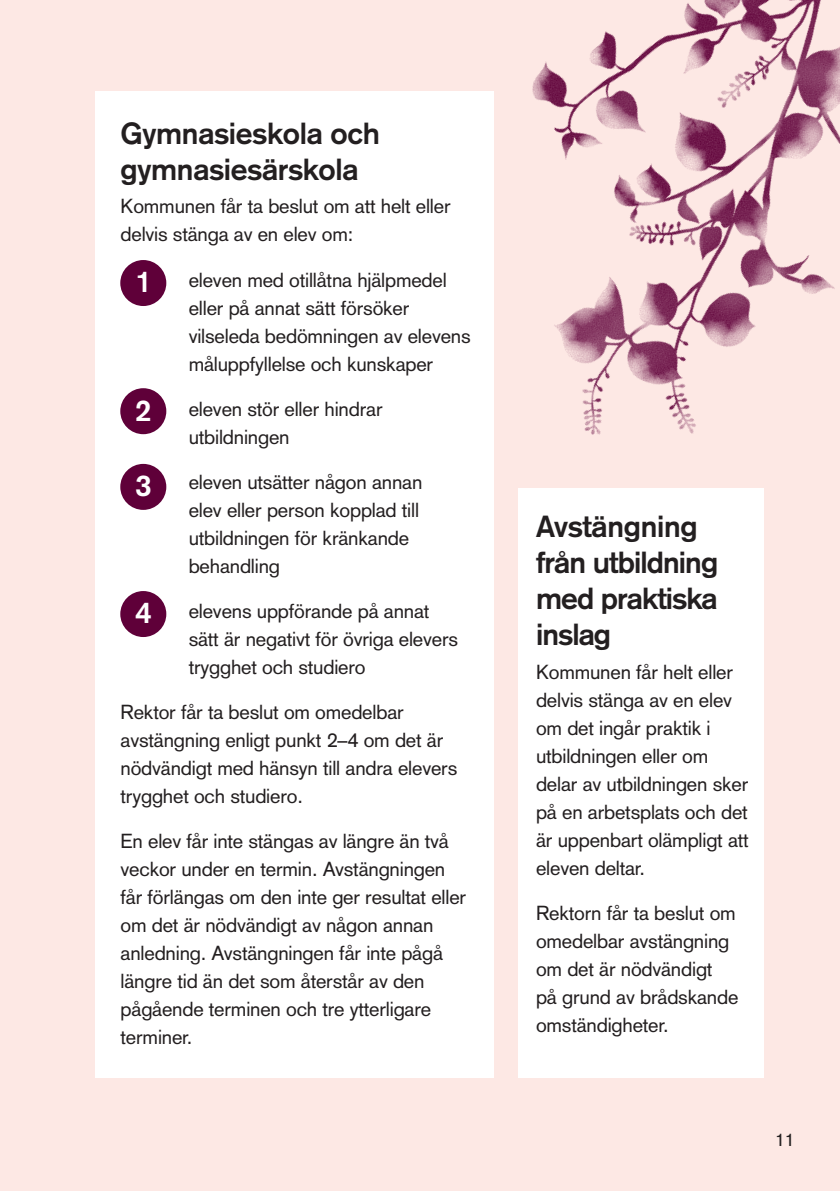
<style>
.page{position:relative;width:840px;height:1191px;background:#fff}
.page>*{position:absolute;margin:0;border:0;box-sizing:border-box;transform-origin:0 0}
.t1{font:700 30px/36px "Akzidenz Grotesk";letter-spacing:-.03em;color:#231f20}
.t2{font:700 30px/36px "Akzidenz Grotesk";letter-spacing:-.01em;color:#231f20}
.t3{font:700 29.6px "Akzidenz Grotesk";color:#fff}
.Brödtext_A5{font:20px/28px "Akzidenz Grotesk";letter-spacing:-.01em;color:#231f20}
.t4{font:18px "Akzidenz Grotesk";color:#231f20}
</style>
<div class="page">
<div style="left:0;top:0;width:839px;height:1191px;background:#fde8e4"></div>
<img style="left:493px;top:0;width:346px;height:574px">
<div style="left:95px;top:91px;width:398px;height:986px;background:#fff"></div>
<div style="left:517px;top:488px;width:246px;height:589px;background:#fff"></div>
<div style="left:120px;top:591px;width:46px;height:46px;background:#5f0039;border-radius:50%"></div>
<div style="left:120px;top:260px;width:46px;height:46px;background:#5f0039;border-radius:50%"></div>
<div style="left:120px;top:388px;width:46px;height:46px;background:#5f0039;border-radius:50%"></div>
<div style="left:120px;top:464px;width:46px;height:46px;background:#5f0039;border-radius:50%"></div>
<h2 class="t2" style="left:120px;top:115px;width:261px">Gymnasieskola och gymnasiesärskola</h2>
<p class="Brödtext_A5" style="left:120px;top:192px;width:331px">Kommunen får ta beslut om att helt eller delvis stänga av en elev om:</p>
<p class="Brödtext_A5" style="left:189px;top:265px;width:283px;text-indent:-57px">1. eleven med otillåtna hjälpmedel eller på annat sätt försöker vilseleda bedömningen av elevens måluppfyllelse och kunskaper</p>
<p class="Brödtext_A5" style="left:189px;top:394px;width:195px;text-indent:-57px">2. eleven stör eller hindrar utbildningen</p>
<p class="Brödtext_A5" style="left:189px;top:467px;width:235px;text-indent:-57px">3. eleven utsätter någon annan elev eller person kopplad till utbildningen för kränkande behandling</p>
<p class="Brödtext_A5" style="left:189px;top:596px;width:271px;text-indent:-57px">4. elevens uppförande på annat sätt är negativt för övriga elevers trygghet och studiero</p>
<p class="Brödtext_A5" style="left:120px;top:697px;width:338px">Rektor får ta beslut om omedelbar avstängning enligt punkt 2–4 om det är nödvändigt med hänsyn till andra elevers trygghet och studiero.</p>
<p class="Brödtext_A5" style="left:120px;top:826px;width:347px">En elev får inte stängas av längre än två veckor under en termin. Avstängningen får förlängas om den inte ger resultat eller om det är nödvändigt av någon annan anledning. Avstängningen får inte pågå längre tid än det som återstår av den pågående terminen och tre ytterligare terminer.</p>
<h2 class="t3" style="left:135px;top:264px;width:18px">1</h2>
<h2 class="t3" style="left:135px;top:392px;width:18px">2</h2>
<h2 class="t3" style="left:135px;top:468px;width:18px">3</h2>
<h2 class="t3" style="left:135px;top:595px;width:18px">4</h2>
<h2 class="t1" style="left:535px;top:508px;width:184px">Avstängning från utbildning med praktiska inslag</h2>
<p class="Brödtext_A5" style="left:535px;top:657px;width:214px">Kommunen får helt eller delvis stänga av en elev om det ingår praktik i utbildningen eller om delar av utbildningen sker på en arbetsplats och det är uppenbart olämpligt att eleven deltar.</p>
<p class="Brödtext_A5" style="left:535px;top:898px;width:204px">Rektorn får ta beslut om omedelbar avstängning om det är nödvändigt på grund av brådskande omständigheter.</p>
<p class="t4" style="left:774px;top:1128px;width:21px">11</p>
</div>
